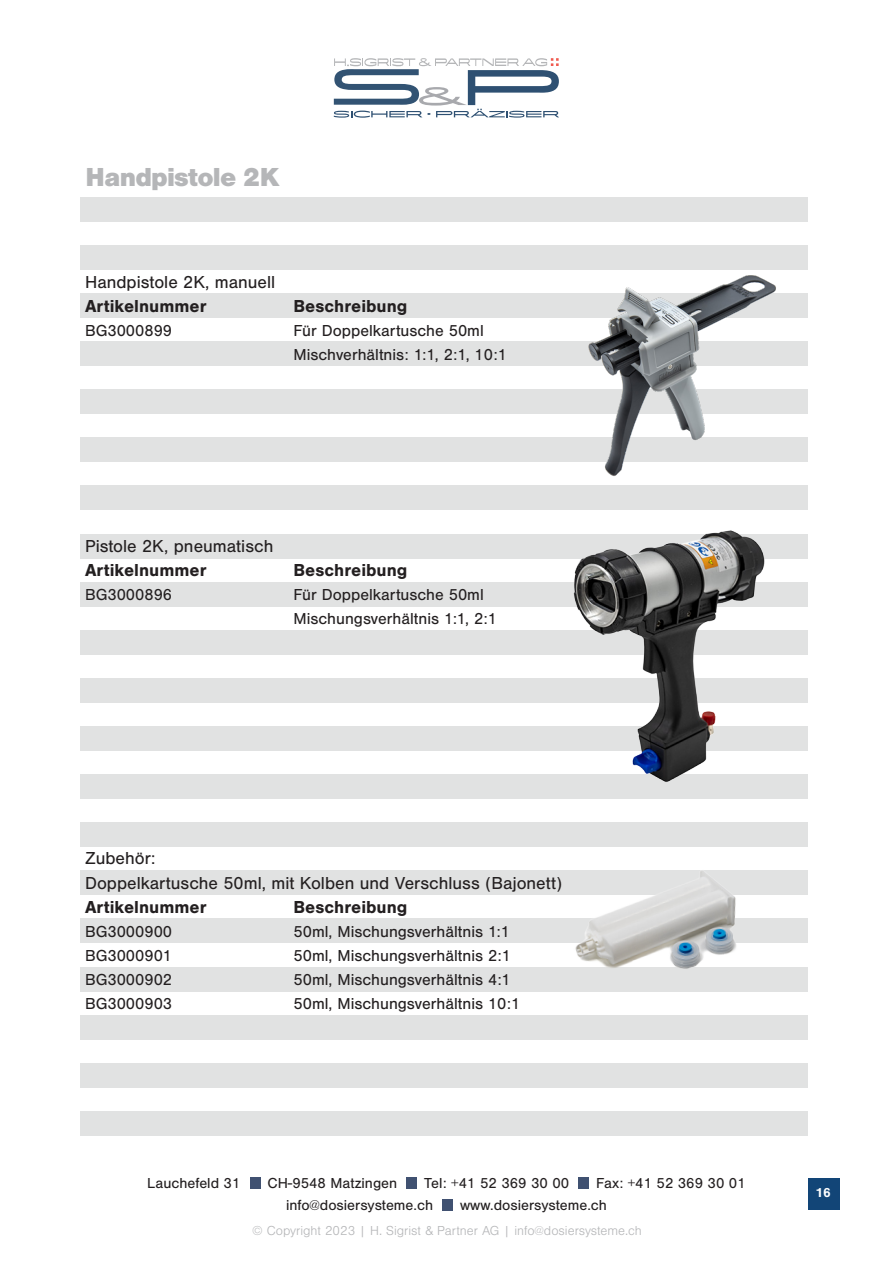
<style>
.page{position:relative;width:893px;height:1263px;background:#fff}
.page>*{position:absolute;margin:0;border:0;box-sizing:border-box;transform-origin:0 0}
.t1{font:900 27px "Nimbus San";letter-spacing:-.03em;color:#b5b6b8}
.t2{font:18px "Nimbus San";color:#231f20}
.t3{font:700 18px "Nimbus San";color:#231f20}
.t4{font:16.5px "Nimbus San";color:#231f20}
.t5{font:15px "Nimbus San";color:#231f20}
.t6{font:300 13.5px "Nimbus San";color:#b5b6b8}
.t7{font:700 13.5px "Nimbus San";color:#fff}
</style>
<div class="page">
<div style="left:808px;top:1178px;width:31px;height:31px;background:#124577"></div>
<div style="left:250px;top:1178px;width:10px;height:11px;background:#405171"></div>
<div style="left:406px;top:1178px;width:11px;height:11px;background:#405171"></div>
<div style="left:442px;top:1199px;width:11px;height:11px;background:#405171"></div>
<div style="left:578px;top:1178px;width:10px;height:11px;background:#405171"></div>
<svg style="left:334px;top:58px;width:225px;height:60px"></svg>
<div style="left:81px;top:293px;width:727px;height:24px;background:#e1e2e2"></div>
<div style="left:81px;top:197px;width:727px;height:24px;background:#e1e2e2"></div>
<div style="left:81px;top:341px;width:727px;height:25px;background:#e1e2e2"></div>
<div style="left:81px;top:245px;width:727px;height:24px;background:#e1e2e2"></div>
<div style="left:81px;top:390px;width:727px;height:24px;background:#e1e2e2"></div>
<div style="left:81px;top:438px;width:727px;height:24px;background:#e1e2e2"></div>
<div style="left:81px;top:486px;width:727px;height:24px;background:#e1e2e2"></div>
<div style="left:81px;top:534px;width:727px;height:24px;background:#e1e2e2"></div>
<div style="left:81px;top:582px;width:727px;height:24px;background:#e1e2e2"></div>
<div style="left:81px;top:630px;width:727px;height:24px;background:#e1e2e2"></div>
<div style="left:81px;top:678px;width:727px;height:24px;background:#e1e2e2"></div>
<div style="left:81px;top:726px;width:727px;height:24px;background:#e1e2e2"></div>
<div style="left:81px;top:774px;width:727px;height:25px;background:#e1e2e2"></div>
<div style="left:81px;top:823px;width:727px;height:24px;background:#e1e2e2"></div>
<div style="left:81px;top:871px;width:727px;height:24px;background:#e1e2e2"></div>
<div style="left:81px;top:919px;width:727px;height:24px;background:#e1e2e2"></div>
<div style="left:81px;top:967px;width:727px;height:24px;background:#e1e2e2"></div>
<div style="left:81px;top:1015px;width:727px;height:24px;background:#e1e2e2"></div>
<div style="left:81px;top:1063px;width:727px;height:24px;background:#e1e2e2"></div>
<div style="left:81px;top:1111px;width:727px;height:24px;background:#e1e2e2"></div>
<img style="left:571px;top:275px;width:218px;height:201px">
<img style="left:545px;top:530px;width:237px;height:252px">
<img style="left:566px;top:870px;width:185px;height:99px">
<p class="t1" style="left:85px;top:162px;width:195px">Handpistole 2K</p>
<p class="t2" style="left:85px;top:273px;width:192px">Handpistole 2K, manuell</p>
<p class="t3" style="left:85px;top:296px;width:123px">Artikelnummer</p>
<p class="t3" style="left:294px;top:296px;width:115px">Beschreibung</p>
<p class="t4" style="left:85px;top:322px;width:89px">BG3000899</p>
<p class="t4" style="left:294px;top:322px;width:192px">Für Doppelkartusche 50ml</p>
<p class="t4" style="left:294px;top:346px;width:215px">Mischverhältnis: 1:1, 2:1, 10:1</p>
<p class="t2" style="left:85px;top:537px;width:190px">Pistole 2K, pneumatisch</p>
<p class="t3" style="left:85px;top:560px;width:123px">Artikelnummer</p>
<p class="t3" style="left:294px;top:560px;width:115px">Beschreibung</p>
<p class="t4" style="left:85px;top:586px;width:89px">BG3000896</p>
<p class="t4" style="left:294px;top:586px;width:192px">Für Doppelkartusche 50ml</p>
<p class="t4" style="left:294px;top:610px;width:205px">Mischungsverhältnis 1:1, 2:1</p>
<p class="t2" style="left:85px;top:849px;width:72px">Zubehör:</p>
<p class="t2" style="left:85px;top:873px;width:478px">Doppelkartusche 50ml, mit Kolben und Verschluss (Bajonett)</p>
<p class="t3" style="left:85px;top:896px;width:123px">Artikelnummer</p>
<p class="t3" style="left:294px;top:896px;width:115px">Beschreibung</p>
<p class="t4" style="left:85px;top:922px;width:89px">BG3000900</p>
<p class="t4" style="left:294px;top:922px;width:218px">50ml, Mischungsverhältnis 1:1</p>
<p class="t4" style="left:85px;top:946px;width:89px">BG3000901</p>
<p class="t4" style="left:294px;top:946px;width:219px">50ml, Mischungsverhältnis 2:1</p>
<p class="t4" style="left:85px;top:970px;width:89px">BG3000902</p>
<p class="t4" style="left:294px;top:970px;width:219px">50ml, Mischungsverhältnis 4:1</p>
<p class="t4" style="left:85px;top:994px;width:89px">BG3000903</p>
<p class="t4" style="left:294px;top:994px;width:228px">50ml, Mischungsverhältnis 10:1</p>
<p class="t5" style="left:147px;top:1175px;width:95px">Lauchefeld 31</p>
<p class="t5" style="left:267px;top:1175px;width:131px">CH-9548 Matzingen</p>
<p class="t5" style="left:424px;top:1175px;width:146px">Tel: +41 52 369 30 00</p>
<p class="t5" style="left:596px;top:1175px;width:151px">Fax: +41 52 369 30 01</p>
<p class="t5" style="left:286px;top:1196px;width:149px">info@dosiersysteme.ch</p>
<p class="t5" style="left:460px;top:1196px;width:148px">www.dosiersysteme.ch</p>
<p class="t6" style="left:252px;top:1223px;width:391px">© Copyright 2023 | H. Sigrist &amp; Partner AG | info@dosiersysteme.ch</p>
<p class="t7" style="left:815px;top:1185px;width:17px">16</p>
</div>
